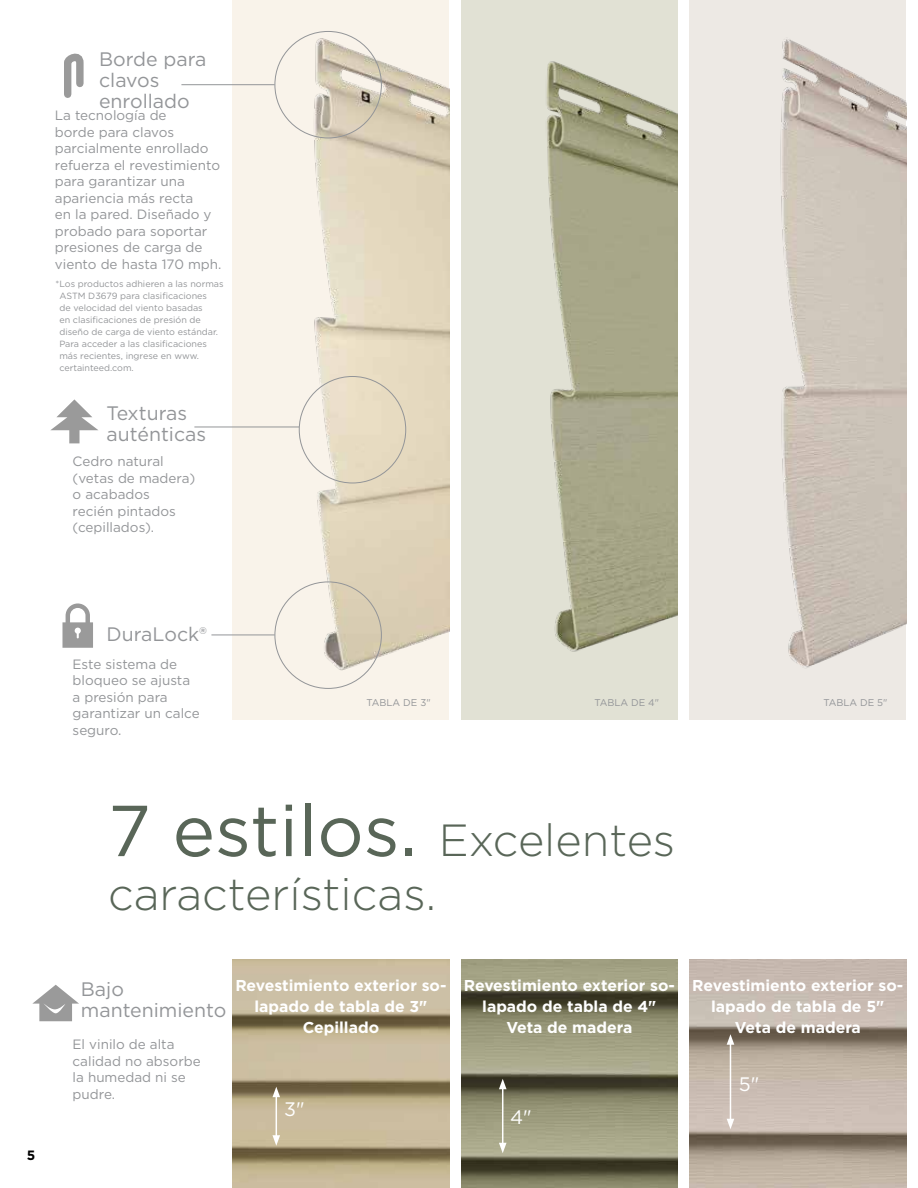
<style>
.page{position:relative;width:918px;height:1188px;background:#fff}
.page>*{position:absolute;margin:0;border:0;box-sizing:border-box;transform-origin:0 0}
.t1{font:300 45px/54px "Gotham";color:#596658}
.t2{font:19.5px/21px "Gotham";color:#939598}
.t3{font:19.5px "Gotham";color:#fff}
.t4{font:700 15.75px/21px "Gotham";color:#fff;text-align:center}
.t5{font:13.5px/16.5px "Gotham";color:#939598}
.t6{font:700 13.5px "Gotham";color:#000}
.t7{font:9.75px "Gotham";color:#939598}
.t8{font:9px/12px "Gotham";color:#939598}
.s1{font-weight:400;font-size:72px}
</style>
<div class="page">
<img style="left:461px;top:959px;width:217px;height:229px">
<hr style="left:502px;top:1087px;width:1px;height:58px;background:#fff">
<svg style="left:499px;top:1079px;width:8px;height:10px"></svg>
<svg style="left:499px;top:1143px;width:8px;height:10px"></svg>
<img style="left:690px;top:959px;width:216px;height:229px">
<hr style="left:730px;top:1042px;width:1px;height:79px;background:#fff">
<svg style="left:727px;top:1034px;width:7px;height:11px"></svg>
<svg style="left:727px;top:1119px;width:7px;height:10px"></svg>
<img style="left:233px;top:959px;width:216px;height:229px">
<hr style="left:276px;top:1095px;width:1px;height:43px;background:#fff">
<svg style="left:272px;top:1087px;width:8px;height:10px"></svg>
<svg style="left:272px;top:1135px;width:8px;height:11px"></svg>
<div style="left:690px;top:0;width:216px;height:719px;background:#ede9e4"></div>
<img style="left:780px;top:39px;width:126px;height:629px">
<svg style="left:64px;top:53px;width:20px;height:45px"></svg>
<svg style="left:50px;top:399px;width:48px;height:44px"></svg>
<svg style="left:62px;top:603px;width:31px;height:45px"></svg>
<svg style="left:33px;top:985px;width:46px;height:36px"></svg>
<div style="left:233px;top:0;width:216px;height:719px;background:#f9f3ea"></div>
<img style="left:297px;top:31px;width:152px;height:657px">
<div style="left:461px;top:0;width:217px;height:719px;background:#e1e1d4"></div>
<img style="left:546px;top:61px;width:132px;height:591px">
<hr style="left:181px;top:84px;width:94px;height:1px;background:#939598">
<hr style="left:194px;top:427px;width:105px;height:1px;background:#939598">
<hr style="left:211px;top:635px;width:64px;height:1px;background:#939598">
<h2 class="t2" style="left:99px;top:48px;width:109px">Borde para clavos enrollado</h2>
<p class="t5" style="left:55px;top:107px;width:168px">La tecnología de<br>borde para clavos parcialmente enrollado refuerza el revestimiento para garantizar una apariencia más recta<br>en la pared. Diseñado y probado para soportar presiones de carga de viento de hasta 170 mph.</p>
<p class="t8" style="left:59px;top:278px;width:166px;text-indent:-4px">*Los productos adhieren a las normas<br>ASTM D3679 para clasificaciones<br>de velocidad del viento basadas<br>en clasificaciones de presión de diseño de carga de viento estándar.<br>Para acceder a las clasificaciones más recientes, ingrese en www. certainteed.com.</p>
<h2 class="t2" style="left:107px;top:402px;width:101px">Texturas auténticas</h2>
<p class="t5" style="left:73px;top:453px;width:124px">Cedro natural (vetas de madera) o acabados<br>recién pintados (cepillados).</p>
<p class="t6" style="left:27px;top:1147px;width:10px">5</p>
<h2 class="t2" style="left:107px;top:623px;width:102px">DuraLock®</h2>
<p class="t5" style="left:73px;top:655px;width:129px">Este sistema de bloqueo se ajusta a presión para garantizar un calce seguro.</p>
<p class="t7" style="left:366px;top:696px;width:66px">TABLA DE 3"</p>
<p class="t7" style="left:594px;top:696px;width:66px">TABLA DE 4"</p>
<h1 class="t1" style="left:108px;top:812px;width:569px"><span class="s1">7 estilos.</span> Excelentes características.</h1>
<p class="t7" style="left:823px;top:696px;width:66px">TABLA DE 5"</p>
<h2 class="t2" style="left:81px;top:978px;width:147px">Bajo mantenimiento</h2>
<p class="t5" style="left:73px;top:1036px;width:130px">El vinilo de alta calidad no absorbe la humedad ni se pudre.</p>
<p class="t4" style="left:235px;top:975px;width:213px">Revestimiento exterior so&shy;lapado de tabla de 3"<br>Cepillado</p>
<h2 class="t3" style="left:284px;top:1097px;width:22px">3"</h2>
<p class="t4" style="left:464px;top:975px;width:213px">Revestimiento exterior so&shy;lapado de tabla de 4"<br>Veta de madera</p>
<h2 class="t3" style="left:510px;top:1104px;width:23px">4"</h2>
<p class="t4" style="left:692px;top:975px;width:213px">Revestimiento exterior so&shy;lapado de tabla de 5"<br>Veta de madera</p>
<h2 class="t3" style="left:739px;top:1071px;width:22px">5"</h2>
</div>
